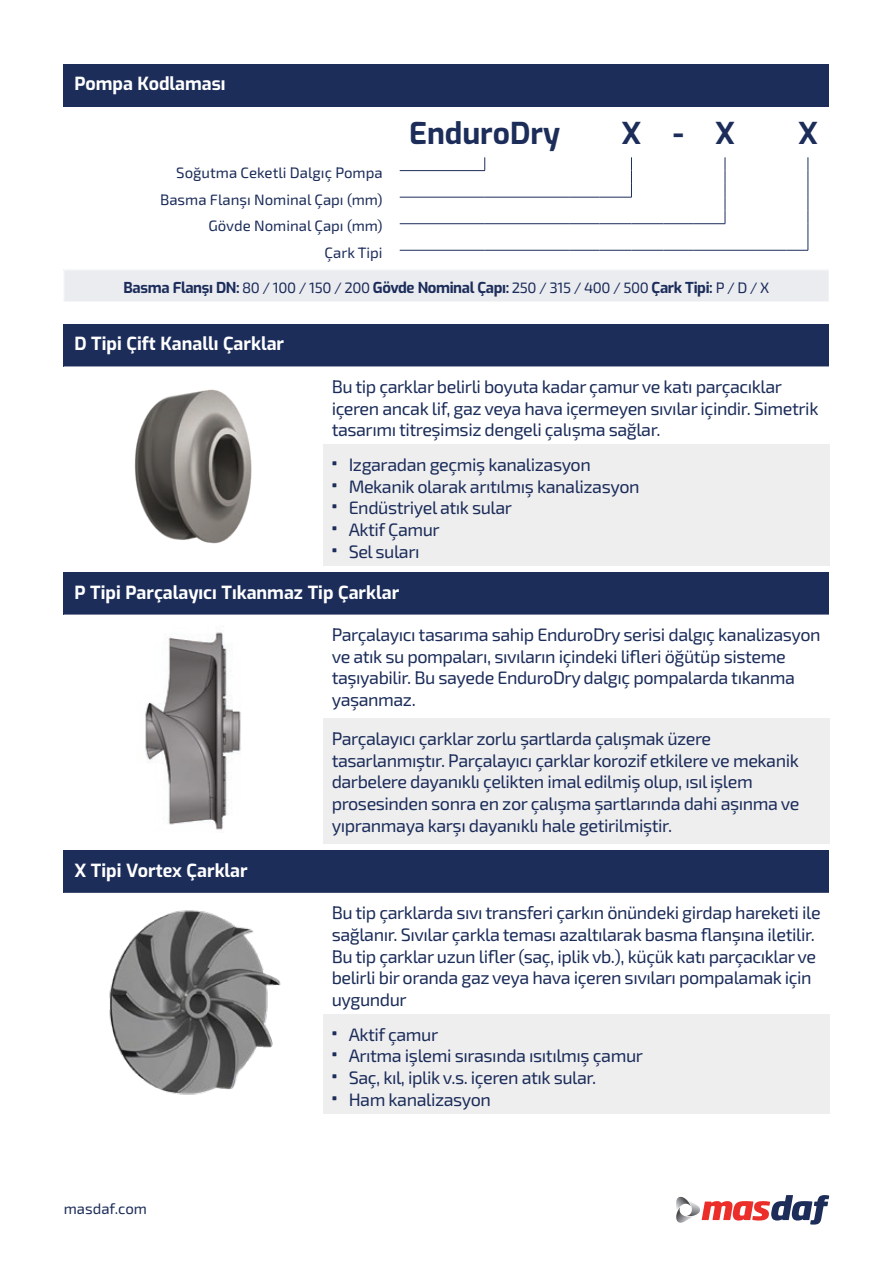
<style>
.page{position:relative;width:893px;height:1263px;background:#fff}
.page>*{position:absolute;margin:0;border:0;box-sizing:border-box;transform-origin:0 0}
.Kodlama{font:700 30px "Exo";color:#1c2d5a}
.t1{font:18px/21.6px "Exo 2";letter-spacing:-.025em;color:#1c2d5a}
.Tablo-Başlık{font:700 18px "Exo";color:#fff}
.Kodlama-Açıklama{font:15px "Exo 2";color:#1c2d5a}
.t2{font:700 15px "Exo";letter-spacing:-.025em;color:#1c2d5a}
.s1{font-family:"Exo 2";font-weight:400}
.s2{font-family:"Exo";font-weight:900}
</style>
<div class="page">
<svg style="left:676px;top:1195px;width:153px;height:29px"></svg>
<div style="left:64px;top:64px;width:765px;height:42px;background:#1c2d5a"></div>
<svg style="left:484px;top:157px;width:1px;height:13px"></svg>
<hr style="left:400px;top:170px;width:85px;height:1px;background:#1c2d5a">
<svg style="left:631px;top:157px;width:1px;height:40px"></svg>
<hr style="left:400px;top:197px;width:85px;height:1px;background:#1c2d5a">
<hr style="left:485px;top:197px;width:85px;height:1px;background:#1c2d5a">
<hr style="left:570px;top:197px;width:30px;height:1px;background:#1c2d5a">
<hr style="left:600px;top:197px;width:32px;height:1px;background:#1c2d5a">
<svg style="left:725px;top:157px;width:1px;height:67px"></svg>
<hr style="left:400px;top:223px;width:85px;height:1px;background:#1c2d5a">
<hr style="left:485px;top:223px;width:85px;height:1px;background:#1c2d5a">
<hr style="left:570px;top:223px;width:30px;height:1px;background:#1c2d5a">
<hr style="left:600px;top:223px;width:31px;height:1px;background:#1c2d5a">
<hr style="left:631px;top:223px;width:32px;height:1px;background:#1c2d5a">
<hr style="left:663px;top:223px;width:30px;height:1px;background:#1c2d5a">
<hr style="left:693px;top:223px;width:32px;height:1px;background:#1c2d5a">
<hr style="left:400px;top:250px;width:85px;height:1px;background:#1c2d5a">
<hr style="left:485px;top:250px;width:85px;height:1px;background:#1c2d5a">
<hr style="left:570px;top:250px;width:30px;height:1px;background:#1c2d5a">
<hr style="left:600px;top:250px;width:31px;height:1px;background:#1c2d5a">
<hr style="left:631px;top:250px;width:32px;height:1px;background:#1c2d5a">
<hr style="left:663px;top:250px;width:30px;height:1px;background:#1c2d5a">
<hr style="left:693px;top:250px;width:32px;height:1px;background:#1c2d5a">
<hr style="left:725px;top:250px;width:32px;height:1px;background:#1c2d5a">
<hr style="left:757px;top:250px;width:30px;height:1px;background:#1c2d5a">
<svg style="left:787px;top:157px;width:22px;height:94px"></svg>
<div style="left:64px;top:270px;width:765px;height:32px;background:#ebecf0"></div>
<hr style="left:63px;top:270px;width:767px;height:1px;background:#fff">
<div style="left:64px;top:324px;width:765px;height:42px;background:#1c2d5a"></div>
<svg style="left:64px;top:366px;width:765px;height:79px"></svg>
<div style="left:323px;top:445px;width:506px;height:121px;background:#eeeeef"></div>
<img style="left:123px;top:377px;width:141px;height:167px">
<div style="left:64px;top:572px;width:765px;height:43px;background:#1c2d5a"></div>
<div style="left:323px;top:719px;width:506px;height:125px;background:#eeeeef"></div>
<img style="left:145px;top:632px;width:96px;height:198px">
<div style="left:64px;top:850px;width:765px;height:43px;background:#1c2d5a"></div>
<div style="left:323px;top:1014px;width:506px;height:100px;background:#eeeeef"></div>
<img style="left:109px;top:910px;width:172px;height:185px">
<p class="Tablo-Başlık" style="left:74px;top:70px;width:153px">Pompa Kodlaması</p>
<p class="Kodlama" style="left:409px;top:110px;width:153px">EnduroDry</p>
<p class="Kodlama" style="left:621px;top:110px;width:21px">X</p>
<p class="Kodlama" style="left:673px;top:110px;width:12px">-</p>
<p class="Kodlama" style="left:715px;top:110px;width:21px">X</p>
<p class="Kodlama" style="left:798px;top:110px;width:21px">X</p>
<p class="Kodlama-Açıklama" style="left:176px;top:162px;width:208px">Soğutma Ceketli Dalgıç Pompa</p>
<p class="Kodlama-Açıklama" style="left:160px;top:189px;width:224px">Basma Flanşı Nominal Çapı (mm)</p>
<p class="Kodlama-Açıklama" style="left:208px;top:215px;width:176px">Gövde Nominal Çapı (mm)</p>
<p class="Kodlama-Açıklama" style="left:325px;top:242px;width:60px">Çark Tipi</p>
<p class="t2" style="left:124px;top:277px;width:647px">Basma Flanşı DN: <span class="s1">80 / 100 / 150 / 200</span> Gövde Nominal Çapı: <span class="s1">250 / 315 / 400 / 500</span> Çark Tipi: <span class="s1">P / D / X</span></p>
<p class="Tablo-Başlık" style="left:74px;top:330px;width:211px">D Tipi Çift Kanallı Çarklar</p>
<p class="t1" style="left:332px;top:375px;width:488px">Bu tip çarklar belirli boyuta kadar çamur ve katı parçacıklar içeren ancak lif, gaz veya hava içermeyen sıvılar içindir. Simetrik tasarımı titreşimsiz dengeli çalışma sağlar.</p>
<p class="t1" style="left:332px;top:453px;width:261px"><span class="s2">̞</span> Izgaradan geçmiş kanalizasyon</p>
<p class="t1" style="left:332px;top:475px;width:309px"><span class="s2">̞</span> Mekanik olarak arıtılmış kanalizasyon</p>
<p class="t1" style="left:332px;top:497px;width:182px"><span class="s2">̞</span> Endüstriyel atık sular</p>
<p class="t1" style="left:332px;top:518px;width:110px"><span class="s2">̞</span> Aktif Çamur</p>
<p class="t1" style="left:332px;top:540px;width:89px"><span class="s2">̞</span> Sel suları</p>
<p class="Tablo-Başlık" style="left:74px;top:578px;width:326px">P Tipi Parçalayıcı Tıkanmaz Tip Çarklar</p>
<p class="t1" style="left:332px;top:623px;width:491px">Parçalayıcı tasarıma sahip EnduroDry serisi dalgıç kanalizasyon ve atık su pompaları, sıvıların içindeki lifleri öğütüp sisteme taşıyabilir. Bu sayede EnduroDry dalgıç pompalarda tıkanma yaşanmaz.</p>
<p class="t1" style="left:332px;top:727px;width:469px">Parçalayıcı çarklar zorlu şartlarda çalışmak üzere tasarlanmıştır. Parçalayıcı çarklar korozif etkilere ve mekanik darbelere dayanıklı çelikten imal edilmiş olup, ısıl işlem prosesinden sonra en zor çalışma şartlarında dahi aşınma ve yıpranmaya karşı dayanıklı hale getirilmiştir.</p>
<p class="Tablo-Başlık" style="left:74px;top:857px;width:175px">X Tipi Vortex Çarklar</p>
<p class="t1" style="left:332px;top:901px;width:490px">Bu tip çarklarda sıvı transferi çarkın önündeki girdap hareketi ile sağlanır. Sıvılar çarkla teması azaltılarak basma flanşına iletilir.<br>Bu tip çarklar uzun lifler (saç, iplik vb.), küçük katı parçacıklar ve belirli bir oranda gaz veya hava içeren sıvıları pompalamak için uygundur</p>
<p class="t1" style="left:332px;top:1023px;width:108px"><span class="s2">̞</span> Aktif çamur</p>
<p class="t1" style="left:332px;top:1044px;width:313px"><span class="s2">̞</span> Arıtma işlemi sırasında ısıtılmış çamur</p>
<p class="t1" style="left:332px;top:1066px;width:266px"><span class="s2">̞</span> Saç, kıl, iplik v.s. içeren atık sular.</p>
<p class="t1" style="left:332px;top:1088px;width:161px"><span class="s2">̞</span> Ham kanalizasyon</p>
<p class="Kodlama-Açıklama" style="left:64px;top:1198px;width:85px">masdaf.com</p>
</div>
